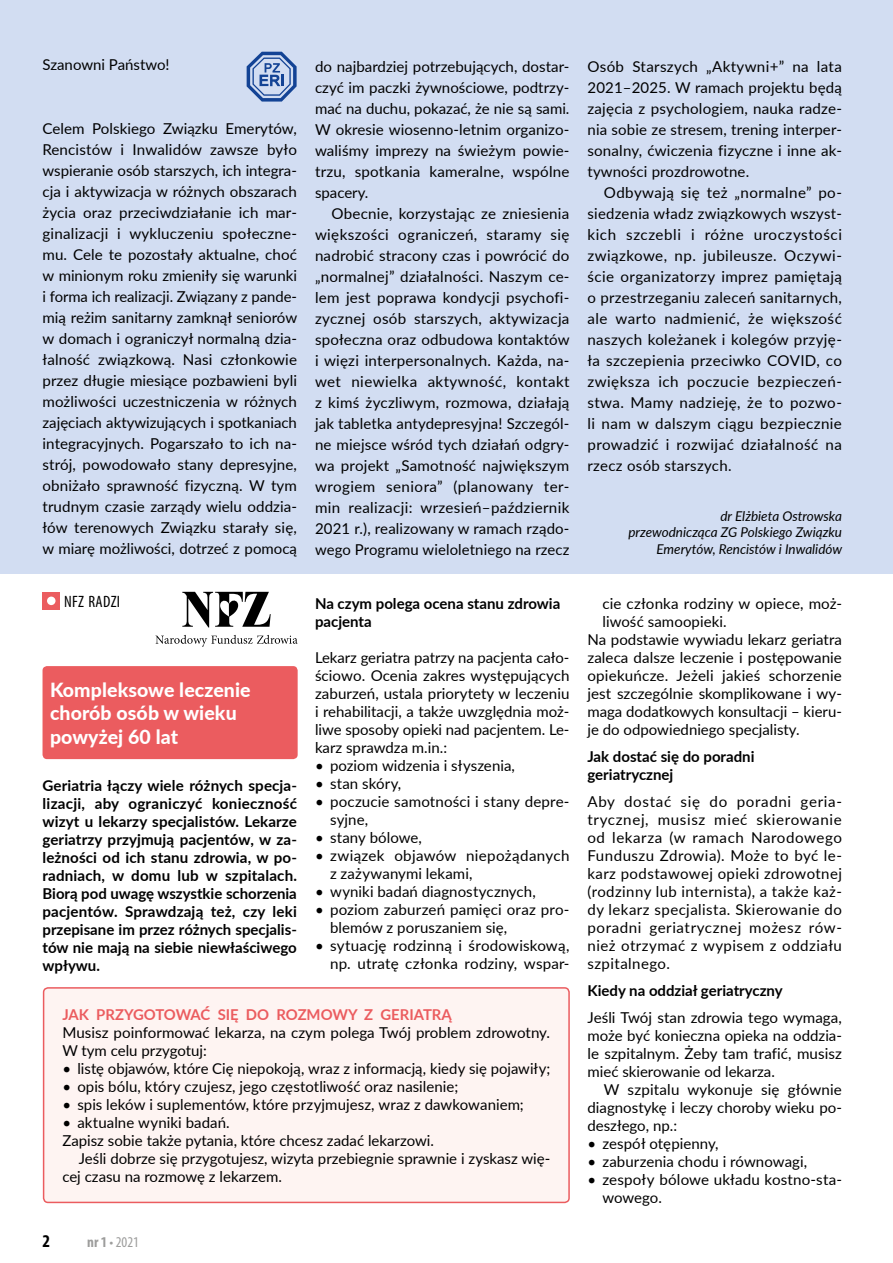
<style>
.page{position:relative;width:893px;height:1263px;background:#fff}
.page>*{position:absolute;margin:0;border:0;box-sizing:border-box;transform-origin:0 0}
.t1{font:800 19.5px/23.4px "Lato";letter-spacing:.005em;color:#fff}
.t2{font:700 condensed 18px "Myriad Pro";color:#000}
.t3{font:condensed 16.5px "Myriad Pro";letter-spacing:.02em;color:#000}
.t4{font:15px/21px "Lato";letter-spacing:.005em;color:#000;text-align:justify}
.t5{font:700 15px/18px "Lato";color:#000}
.t6{font:700 15px "Lato";color:#eb5c5f}
.t7{font:condensed 15px "Myriad Pro";color:#9d9d9c}
.t8{font:italic 13.5px/16.5px "Lato";color:#000;text-align:right}
.s1{font-weight:700}
</style>
<div class="page">
<div style="left:43px;top:666px;width:255px;height:93px;background:#eb5c5f;border-radius:4px"></div>
<div style="left:43px;top:592px;width:17px;height:17px;background:#eb5c5f"></div>
<div style="left:47px;top:597px;width:9px;height:8px;background:#fff;border-radius:50%"></div>
<svg style="left:155px;top:592px;width:143px;height:55px"></svg>
<div style="left:0;top:0;width:893px;height:573px;background:#d2ddf2"></div>
<svg style="left:247px;top:52px;width:50px;height:50px"></svg>
<div style="left:44px;top:988px;width:525px;height:214px;background:#fef4f2;border-radius:4px"></div>
<div style="left:43px;top:987px;width:527px;height:216px;border:2px solid #eb5c5f;border-radius:4px"></div>
<p class="t4" style="left:43px;top:53px;width:129px">Szanowni Państwo!</p>
<p class="t4" style="left:43px;top:118px;width:256px">Celem Polskiego Związku Emerytów, Rencistów i Inwalidów zawsze było wspieranie osób starszych, ich integra&shy;cja i aktywizacja w różnych obszarach życia oraz przeciwdziałanie ich mar&shy;ginalizacji i wykluczeniu społeczne&shy;mu. Cele te pozostały aktualne, choć w minionym roku zmieniły się warunki i forma ich realizacji. Związany z pande&shy;mią reżim sanitarny zamknął seniorów w domach i ograniczył normalną dzia&shy;łalność związkową. Nasi członkowie przez długie miesiące pozbawieni byli możliwości uczestniczenia w różnych zajęciach aktywizujących i spotkaniach integracyjnych. Pogarszało to ich na&shy;strój, powodowało stany depresyjne, obniżało sprawność fizyczną. W tym trudnym czasie zarządy wielu oddzia&shy;łów terenowych Związku starały się, w miarę możliwości, dotrzeć z pomocą</p>
<p class="t4" style="left:315px;top:55px;width:256px">do najbardziej potrzebujących, dostar&shy;czyć im paczki żywnościowe, podtrzy&shy;mać na duchu, pokazać, że nie są sami.<br>W okresie wiosenno-letnim organizo&shy;waliśmy imprezy na świeżym powie&shy;trzu, spotkania kameralne, wspólne spacery.</p>
<p class="t4" style="left:315px;top:202px;width:256px;text-indent:16px">Obecnie, korzystając ze zniesienia większości ograniczeń, staramy się nadrobić stracony czas i powrócić do „normalnej” działalności. Naszym ce&shy;lem jest poprawa kondycji psychofi&shy;zycznej osób starszych, aktywizacja społeczna oraz odbudowa kontaktów i więzi interpersonalnych. Każda, na&shy;wet niewielka aktywność, kontakt z kimś życzliwym, rozmowa, działają jak tabletka antydepresyjna! Szczegól&shy;ne miejsce wśród tych działań odgry&shy;wa projekt „Samotność największym wrogiem seniora” (planowany ter&shy;min realizacji: wrzesień–październik 2021 r.), realizowany w ramach rządo&shy;wego Programu wieloletniego na rzecz</p>
<p class="t3" style="left:64px;top:592px;width:58px">NFZ RADZI</p>
<p class="t5" style="left:315px;top:594px;width:247px">Na czym polega ocena stanu zdrowia pacjenta</p>
<p class="t4" style="left:315px;top:648px;width:256px;line-height:18px">Lekarz geriatra patrzy na pacjenta cało&shy;ściowo. Ocenia zakres występujących zaburzeń, ustala priorytety w leczeniu i rehabilitacji, a także uwzględnia moż&shy;liwe sposoby opieki nad pacjentem. Le&shy;karz sprawdza m.in.:</p>
<p class="t4" style="left:315px;top:754px;width:202px">• poziom widzenia i słyszenia,</p>
<p class="t4" style="left:315px;top:772px;width:88px">• stan skóry,</p>
<p class="t4" style="left:330px;top:792px;width:241px;line-height:18px;text-indent:-15px">• poczucie samotności i stany depre&shy;syjne,</p>
<p class="t4" style="left:315px;top:826px;width:109px">• stany bólowe,</p>
<p class="t4" style="left:330px;top:846px;width:241px;line-height:18px;text-indent:-15px">• związek objawów niepożądanych z zażywanymi lekami,</p>
<p class="t4" style="left:315px;top:880px;width:222px">• wyniki badań diagnostycznych,</p>
<p class="t4" style="left:330px;top:900px;width:241px;line-height:18px;text-indent:-15px">• poziom zaburzeń pamięci oraz pro&shy;blemów z poruszaniem się,</p>
<p class="t4" style="left:315px;top:936px;width:256px;line-height:18px;text-align:right">• sytuację rodzinną i środowiskową, np. utratę członka rodziny, wspar-</p>
<h1 class="t1" style="left:50px;top:677px;width:202px">Kompleksowe leczenie chorób osób w wieku powyżej 60 lat</h1>
<p class="t5" style="left:43px;top:776px;width:256px;text-align:justify">Geriatria łączy wiele różnych specja&shy;lizacji, aby ograniczyć konieczność wizyt u lekarzy specjalistów. Lekarze geriatrzy przyjmują pacjentów, w za&shy;leżności od ich stanu zdrowia, w po&shy;radniach, w domu lub w szpitalach.<br>Biorą pod uwagę wszystkie schorzenia pacjentów. Sprawdzają też, czy leki przepisane im przez różnych specjalis&shy;tów nie mają na siebie niewłaściwego wpływu.</p>
<p class="t6" style="left:62px;top:1004px;width:391px">Jak przygotować si ę do rozmowy z ge riat rą</p>
<p class="t4" style="left:62px;top:1023px;width:489px;line-height:18px">Musisz poinformować lekarza, na czym polega Twój problem zdrowotny.<br>W tym celu przygotuj:</p>
<p class="t4" style="left:62px;top:1057px;width:489px">• listę objawów, które Cię niepokoją, wraz z informacją, kiedy się pojawiły;</p>
<p class="t4" style="left:62px;top:1075px;width:397px">• opis bólu, który czujesz, jego częstotliwość oraz nasilenie;</p>
<p class="t4" style="left:62px;top:1093px;width:463px">• spis leków i suplementów, które przyjmujesz, wraz z dawkowaniem;</p>
<p class="t4" style="left:62px;top:1111px;width:169px">• aktualne wyniki badań.</p>
<p class="t4" style="left:62px;top:1129px;width:373px">Zapisz sobie także pytania, które chcesz zadać lekarzowi.</p>
<p class="t4" style="left:79px;top:1147px;width:473px">Jeśli dobrze się przygotujesz, wizyta przebiegnie sprawnie i zyskasz wię-</p>
<p class="t4" style="left:62px;top:1165px;width:221px">cej czasu na rozmowę z lekarzem.</p>
<p class="t2" style="left:43px;top:1229px;width:9px">2</p>
<p class="t7" style="left:87px;top:1232px;width:53px"><span class="s1">nr 1</span> • 2021</p>
<p class="t4" style="left:587px;top:55px;width:256px">Osób Starszych „Aktywni+” na lata 2021–2025. W ramach projektu będą zajęcia z psychologiem, nauka radze&shy;nia sobie ze stresem, trening interper&shy;sonalny, ćwiczenia fizyczne i inne ak&shy;tywności prozdrowotne.</p>
<p class="t4" style="left:587px;top:181px;width:256px;text-indent:16px">Odbywają się też „normalne” po&shy;siedzenia władz związkowych wszyst&shy;kich szczebli i różne uroczystości związkowe, np. jubileusze. Oczywi&shy;ście organizatorzy imprez pamiętają o przestrzeganiu zaleceń sanitarnych, ale warto nadmienić, że większość naszych koleżanek i kolegów przyję&shy;ła szczepienia przeciwko COVID, co zwiększa ich poczucie bezpieczeń&shy;stwa. Mamy nadzieję, że to pozwo&shy;li nam w dalszym ciągu bezpiecznie prowadzić i rozwijać działalność na rzecz osób starszych.</p>
<p class="t8" style="left:628px;top:507px;width:215px">dr Elżbieta Ostrowska przewodnicząca ZG Polskiego Związku<br>Emerytów, Rencistów i Inwalidów</p>
<p class="t4" style="left:602px;top:592px;width:241px">cie członka rodziny w opiece, moż-</p>
<p class="t4" style="left:602px;top:610px;width:126px">liwość samoopieki.</p>
<p class="t4" style="left:587px;top:628px;width:256px">Na podstawie wywiadu lekarz geriatra</p>
<p class="t4" style="left:587px;top:646px;width:256px">zaleca dalsze leczenie i postępowanie</p>
<p class="t4" style="left:587px;top:664px;width:256px">opiekuńcze. Jeżeli jakieś schorzenie</p>
<p class="t4" style="left:587px;top:682px;width:256px">jest szczególnie skomplikowane i wy-</p>
<p class="t4" style="left:587px;top:700px;width:256px">maga dodatkowych konsultacji – kieru-</p>
<p class="t4" style="left:587px;top:718px;width:214px">je do odpowiedniego specjalisty.</p>
<p class="t5" style="left:587px;top:747px;width:169px">Jak dostać się do poradni geriatrycznej</p>
<p class="t4" style="left:587px;top:792px;width:256px;line-height:18px">Aby dostać się do poradni geria&shy;trycznej, musisz mieć skierowanie od lekarza (w ramach Narodowego Funduszu Zdrowia). Może to być le&shy;karz podstawowej opieki zdrowotnej (rodzinny lub internista), a także każ&shy;dy lekarz specjalista. Skierowanie do poradni geriatrycznej możesz rów&shy;nież otrzymać z wypisem z oddziału szpitalnego.</p>
<p class="t5" style="left:587px;top:981px;width:197px">Kiedy na oddział geriatryczny</p>
<p class="t4" style="left:587px;top:1008px;width:256px;line-height:18px">Jeśli Twój stan zdrowia tego wymaga, może być konieczna opieka na oddzia&shy;le szpitalnym. Żeby tam trafić, musisz mieć skierowanie od lekarza.</p>
<p class="t4" style="left:587px;top:1080px;width:256px;line-height:18px;text-indent:16px">W szpitalu wykonuje się głównie diagnostykę i leczy choroby wieku po&shy;deszłego, np.:</p>
<p class="t4" style="left:587px;top:1132px;width:133px">• zespół otępienny,</p>
<p class="t4" style="left:587px;top:1150px;width:221px">• zaburzenia chodu i równowagi,</p>
<p class="t4" style="left:602px;top:1170px;width:241px;line-height:18px;text-indent:-15px">• zespoły bólowe układu kostno-sta&shy;wowego.</p>
</div>
